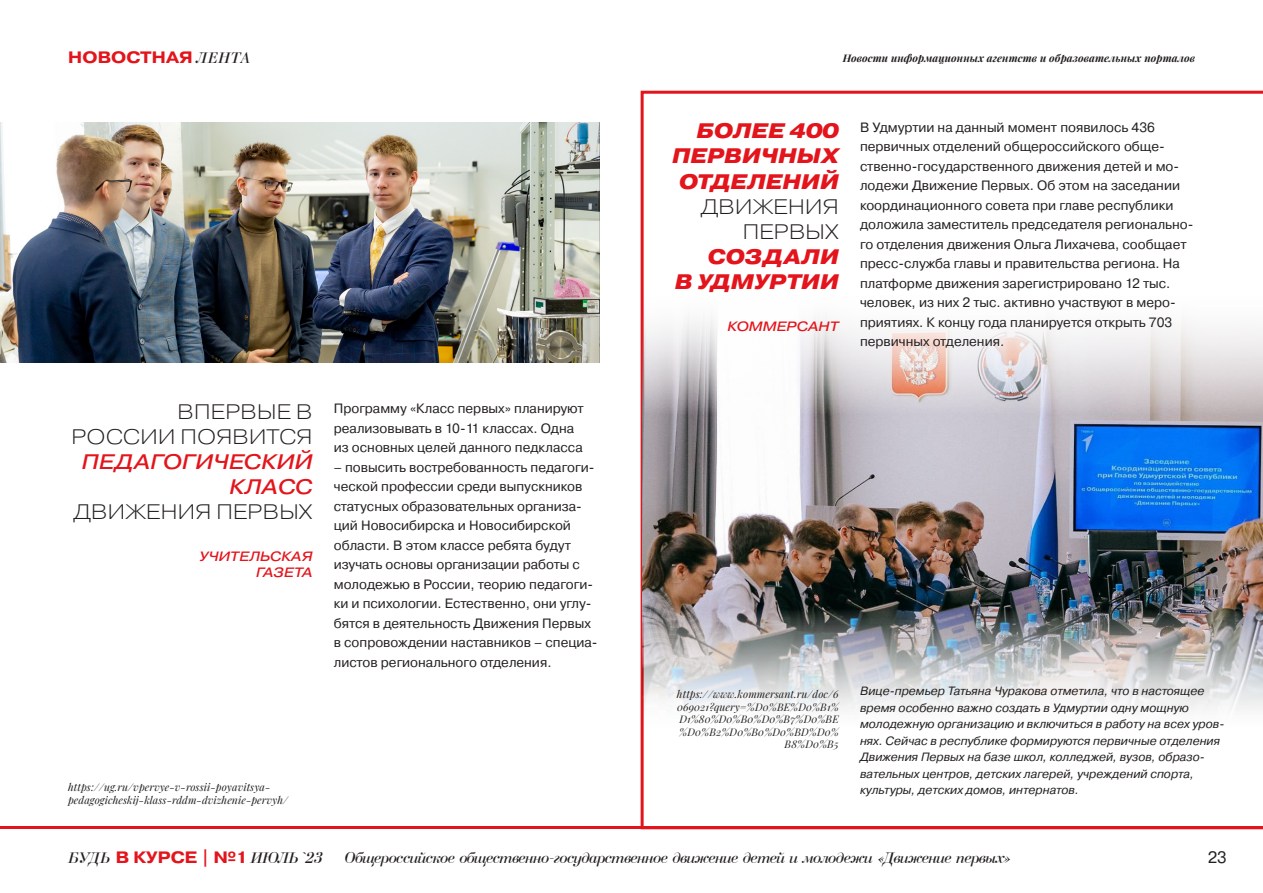
<style>
.page{position:relative;width:1263px;height:893px;background:#fff}
.page>*{position:absolute;margin:0;border:0;box-sizing:border-box;transform-origin:0 0}
.t1{font:italic 800 21px/25.2px "Pragmatica Extended";letter-spacing:.01em;color:#e3141b;text-align:right}
.t2{font:200 21px/25.2px "Pragmatica Extended";letter-spacing:.01em;color:#231f20;text-align:right}
.t3{font:italic 16.5px "Bodoni";letter-spacing:-.05em;color:#231f20}
.t4{font:700 16.5px "Pragmatica Extended";letter-spacing:.01em;color:#e3141b}
.t5{font:16.5px "Pragmatica";color:#231f20}
.t6{font:13.5px/19.5px "Pragmatica";color:#231f20}
.t7{font:italic 13.5px/16.2px "Pragmatica Extended";letter-spacing:.01em;color:#e3141b;text-align:right}
.t8{font:italic 12px/16.5px "Pragmatica";color:#231f20}
.t9{font:italic 10.5px/12.6px "Playfair Display";letter-spacing:.01em;color:#231f20}
.s1{font-family:"Bodoni";font-weight:400;font-style:italic;color:#231f20}
.s2{font-weight:400;font-style:italic;color:#e3141b}
.s3{font-weight:200;font-style:normal;color:#231f20}
.s4{font-family:"Pragmatica Extended";font-weight:700;font-style:normal;color:#e3141b}
</style>
<div class="page">
<svg style="left:641px;top:91px;width:622px;height:735px"></svg>
<img style="left:642px;top:287px;width:621px;height:449px">
<img style="left:0;top:122px;width:600px;height:241px">
<hr style="left:0;top:826px;width:1263px;height:3px;background:#e3141b">
<p class="t4" style="left:68px;top:46px;width:183px">НОВОСТНАЯ <span class="s1">ЛЕНТА</span></p>
<p class="t2" style="left:71px;top:399px;width:242px">ВПЕРВЫЕ В<br>РОССИИ ПОЯВИТСЯ<br><span class="s2">ПЕДАГОГИЧЕСКИЙ<br>КЛАСС<br></span>ДВИЖЕНИЯ ПЕРВЫХ</p>
<p class="t7" style="left:200px;top:548px;width:114px">УЧИТЕЛЬСКАЯ<br>ГАЗЕТА</p>
<p class="t6" style="left:334px;top:399px;width:251px">Программу «Класс первых» планируют реализовывать в 10-11 классах. Одна из основных целей данного педкласса</p>
<p class="t6" style="left:334px;top:458px;width:265px">– повысить востребованность педагоги&shy;ческой профессии среди выпускников статусных образовательных организа&shy;ций Новосибирска и Новосибирской области. В этом классе ребята будут изучать основы организации работы с молодежью в России, теорию педагоги&shy;ки и психологии. Естественно, они углу&shy;бятся в деятельность Движения Первых в сопровождении наставников – специа&shy;листов регионального отделения.</p>
<p class="t9" style="left:68px;top:780px;width:221px">https://ug.ru/vpervye-v-rossii-poyavitsya&shy;pedagogicheskij-klass-rddm-dvizhenie-pervyh/</p>
<p class="t9" style="left:843px;top:51px;width:354px">Новости информационных агентств и образовательных порталов</p>
<p class="t1" style="left:672px;top:119px;width:168px">БОЛЕЕ 400<br>ПЕРВИЧНЫХ<br>ОТДЕЛЕНИЙ<br><span class="s3">ДВИЖЕНИЯ<br>ПЕРВЫХ<br></span>СОЗДАЛИ<br>В УДМУРТИИ</p>
<p class="t7" style="left:727px;top:318px;width:113px">КОММЕРСАНТ</p>
<p class="t6" style="left:860px;top:118px;width:335px">В Удмуртии на данный момент появилось 436 первичных отделений общероссийского обще&shy;ственно-государственного движения детей и мо&shy;лодежи Движение Первых. Об этом на заседании координационного совета при главе республики доложила заместитель председателя регионально&shy;го отделения движения Ольга Лихачева, сообщает пресс-служба главы и правительства региона. На платформе движения зарегистрировано 12 тыс. человек, из них 2 тыс. активно участвуют в меро&shy;приятиях. К концу года планируется открыть 703 первичных отделения.</p>
<p class="t9" style="left:677px;top:687px;width:163px;text-align:right">https://www.kommersant.ru/doc/6<br>069021?query=%D0%BE%D0%B1%<br>D1%80%D0%B0%D0%B7%D0%BE %D0%B2%D0%B0%D0%BD%D0%<br>B8%D0%B5</p>
<p class="t8" style="left:860px;top:683px;width:366px">Вице-премьер Татьяна Чуракова отметила, что в настоящее время особенно важно создать в Удмуртии одну мощную молодежную организацию и включиться в работу на всех уров&shy;нях. Сейчас в республике формируются первичные отделения Движения Первых на базе школ, колледжей, вузов, образо&shy;вательных центров, детских лагерей, учреждений спорта, культуры, детских домов, интернатов.</p>
<p class="t3" style="left:68px;top:849px;width:257px">БУДЬ <span class="s4">В КУРСЕ | №1</span> ИЮЛЬ `23</p>
<p class="t5" style="left:1208px;top:847px;width:21px">23</p>
<p class="t3" style="left:344px;top:848px;width:668px">Общероссийское общественно-государственное движение детей и молодежи «Движение первых»</p>
</div>
